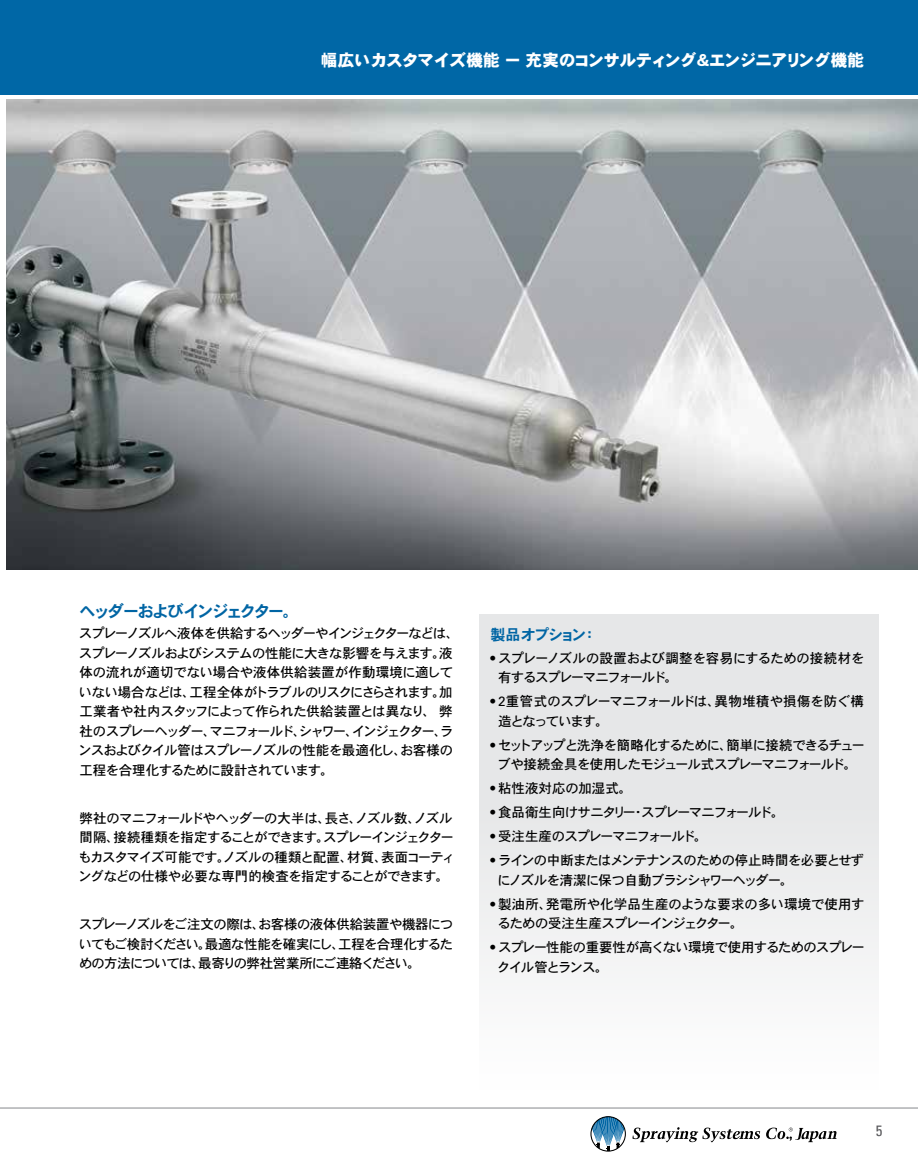
<style>
.page{position:relative;width:918px;height:1175px;background:#fff}
.page>*{position:absolute;margin:0;border:0;box-sizing:border-box;transform-origin:0 0}
.t1{font:16.5px "DFHS Gothic Std W9";letter-spacing:-.035em;color:#fff}
.t2{font:16.5px "DFHS Gothic Std W7";letter-spacing:-.12em;color:#0065a4}
.t3{font:15px "DFHS Gothic Std W7";letter-spacing:-.08em;color:#0065a4}
.t4{font:condensed 15px "Univers";color:#58585b}
.t5{font:13.5px/19.5px "DFHS Gothic Std W5";letter-spacing:-.065em;color:#000}
.t6{font:13.5px/19.5px "DFHS Gothic Std W5";letter-spacing:-.085em;color:#000;text-align:center}
.t7{font:13.5px/19.5px "DFHS Gothic Std W5";letter-spacing:-.015em;color:#000}
.t8{font:13.5px "DFHS Gothic Std W5";letter-spacing:-.095em;color:#000}
.t9{font:13.5px "DFHS Gothic Std W5";letter-spacing:-.105em;color:#000}
.t10{font:13.5px "DFHS Gothic Std W5";color:#000}
.s1{font-family:"Univers LT Std"}
</style>
<div class="page">
<div style="left:0;top:0;width:918px;height:94px;background:#0067a6"></div>
<hr style="left:0;top:1107px;width:918px;height:1px;background:#939598">
<svg style="left:590px;top:1116px;width:36px;height:35px"></svg>
<svg style="left:632px;top:1127px;width:128px;height:15px"></svg>
<svg style="left:766px;top:1127px;width:71px;height:15px"></svg>
<img style="left:7px;top:99px;width:911px;height:470px">
<div style="left:480px;top:614px;width:399px;height:475px;background:linear-gradient(to bottom,#e0e1e3,#fbfbfb)"></div>
<p class="t1" style="left:321px;top:51px;width:545px">幅広いカスタマイズ機能 ー 充実のコンサルティング＆エンジニアリング機能</p>
<p class="t2" style="left:79px;top:602px;width:222px">ヘッダーおよびインジェクター。</p>
<p class="t5" style="left:78px;top:623px;width:383px">スプレーノズルへ液体を供給するヘッダーやインジェクターなどは、スプレーノズルおよびシステムの性能に大きな影響を与えます。液体の流れが適切でない場合や液体供給装置が作動環境に適していない場合などは、工程全体がトラブルのリスクにさらされます。加工業者や社内スタッフによって作られた供給装置とは異なり、弊社のスプレーヘッダー、マニフォールド、シャワー、インジェクター、ランスおよびクイル管はスプレーノズルの性能を最適化し、お客様の工程を合理化するために設計されています。</p>
<p class="t5" style="left:78px;top:808px;width:379px">弊社のマニフォールドやヘッダーの大半は、長さ、ノズル数、ノズル間隔、接続種類を指定することができます。スプレーインジェクターもカスタマイズ可能です。ノズルの種類と配置、材質、表面コーティングなどの仕様や必要な専門的検査を指定することができます。</p>
<p class="t5" style="left:79px;top:914px;width:377px;text-align:justify">スプレーノズルをご注文の際は、お客様の液体供給装置や機器についてもご検討ください。最適な性能を確実にし、工程を合理化するための方法については、最寄りの弊社営業所にご連絡ください。</p>
<p class="t3" style="left:491px;top:626px;width:108px">製品オプション：</p>
<p class="t5" style="left:498px;top:648px;width:368px;text-indent:-8px"><span class="s1">•</span> スプレーノズルの設置および調整を容易にするための接続材を有するスプレーマニフォールド。</p>
<p class="t5" style="left:498px;top:691px;width:367px;text-indent:-8px"><span class="s1">• 2</span>重管式のスプレーマニフォールドは、異物堆積や損傷を防ぐ構造となっています。</p>
<p class="t6" style="left:491px;top:735px;width:376px"><span class="s1">•</span> セットアップと洗浄を簡略化するために、簡単に接続できるチューブや接続金具を使用したモジュール式スプレーマニフォールド。</p>
<p class="t10" style="left:491px;top:781px;width:143px"><span class="s1">•</span> 粘性液対応の加湿式。</p>
<p class="t8" style="left:491px;top:805px;width:295px"><span class="s1">•</span> 食品衛生向けサニタリー・スプレーマニフォールド。</p>
<p class="t9" style="left:491px;top:829px;width:219px"><span class="s1">•</span> 受注生産のスプレーマニフォールド。</p>
<p class="t5" style="left:497px;top:850px;width:369px;text-indent:-6px"><span class="s1">•</span> ラインの中断またはメンテナンスのための停止時間を必要とせずにノズルを清潔に保つ自動ブラシシャワーヘッダー。</p>
<p class="t7" style="left:497px;top:894px;width:369px;text-indent:-7px"><span class="s1">•</span> 製油所、発電所や化学品生産のような要求の多い環境で使用するための受注生産スプレーインジェクター。</p>
<p class="t5" style="left:497px;top:937px;width:370px;text-indent:-6px"><span class="s1">•</span> スプレー性能の重要性が高くない環境で使用するためのスプレークイル管とランス。</p>
<p class="t4" style="left:876px;top:1121px;width:8px">5</p>
</div>
